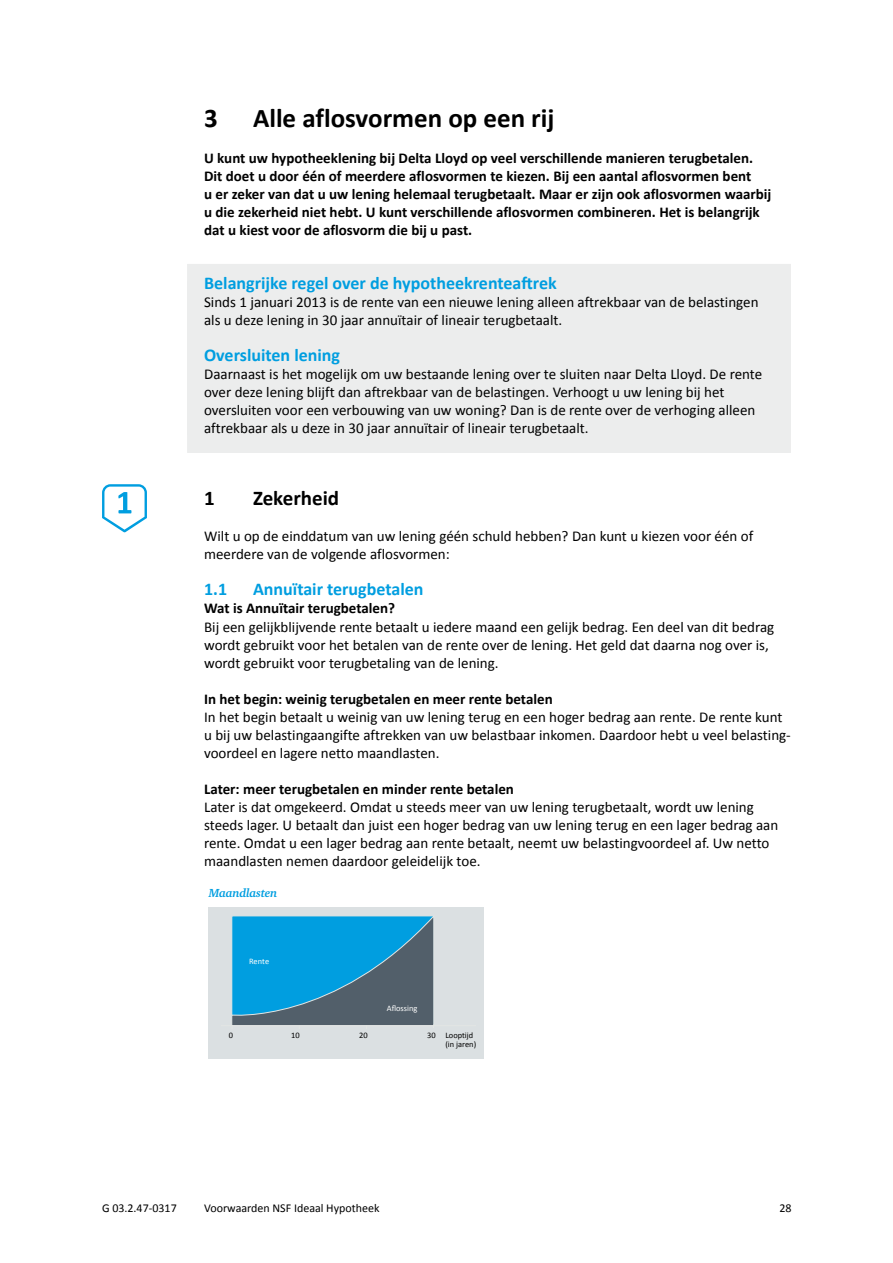
<style>
.page{position:relative;width:893px;height:1263px;background:#fff}
.page>*{position:absolute;margin:0;border:0;box-sizing:border-box;transform-origin:0 0}
.t1{font:700 27px "Calibri";color:#000}
.t2{font:700 21px "Calibri";color:#000}
.t3{font:700 18px "Calibri";color:#009ee0}
.t4{font:15px/18px "Calibri";color:#000}
.t5{font:700 15px/18px "Calibri";color:#000}
.t6{font:12px "Calibri";color:#000}
.t7{font:italic 700 12px "Charter ITC Std";letter-spacing:-.02em;color:#009ee0}
.t8{font:8.4px/9.4px "Calibri";color:#000}
.t9{font:8.4px "Calibri";color:#fff}
</style>
<div class="page">
<div style="left:187px;top:264px;width:604px;height:45px;background:#eceded"></div>
<div style="left:187px;top:300px;width:604px;height:45px;background:#eceded"></div>
<div style="left:187px;top:336px;width:604px;height:45px;background:#eceded"></div>
<div style="left:187px;top:372px;width:604px;height:45px;background:#eceded"></div>
<div style="left:187px;top:408px;width:604px;height:45px;background:#eceded"></div>
<div style="left:209px;top:907px;width:275px;height:151px;background:#dbe0e2"></div>
<svg style="left:232px;top:916px;width:202px;height:109px;background:#2387b3"></svg>
<hr style="left:221px;top:1025px;width:255px;height:1px;background:#e3e6e4">
<svg style="left:102px;top:484px;width:45px;height:48px"></svg>
<h1 class="t1" style="left:204px;top:102px;width:15px">3</h1>
<h1 class="t1" style="left:253px;top:102px;width:303px">Alle aflosvormen op een rij</h1>
<p class="t5" style="left:204px;top:149px;width:569px">U kunt uw hypotheeklening bij Delta Lloyd op veel verschillende manieren terugbetalen.<br>Dit doet u door één of meerdere aflosvormen te kiezen. Bij een aantal aflosvormen bent<br>u er zeker van dat u uw lening helemaal terugbetaalt. Maar er zijn ook aflosvormen waarbij u die zekerheid niet hebt. U kunt verschillende aflosvormen combineren. Het is belangrijk dat u kiest voor de aflosvorm die bij u past.</p>
<p class="t3" style="left:204px;top:272px;width:354px">Belangrijke regel over de hypotheekrenteaftrek</p>
<p class="t4" style="left:204px;top:293px;width:556px">Sinds 1 januari 2013 is de rente van een nieuwe lening alleen aftrekbaar van de belastingen als u deze lening in 30 jaar annuïtair of lineair terugbetaalt.</p>
<p class="t3" style="left:204px;top:344px;width:138px">Oversluiten lening</p>
<p class="t4" style="left:204px;top:365px;width:560px">Daarnaast is het mogelijk om uw bestaande lening over te sluiten naar Delta Lloyd. De rente over deze lening blijft dan aftrekbaar van de belastingen. Verhoogt u uw lening bij het oversluiten voor een verbouwing van uw woning? Dan is de rente over de verhoging alleen aftrekbaar als u deze in 30 jaar annuïtair of lineair terugbetaalt.</p>
<h2 class="t2" style="left:204px;top:485px;width:12px">1</h2>
<h2 class="t2" style="left:253px;top:485px;width:88px">Zekerheid</h2>
<p class="t4" style="left:204px;top:527px;width:551px">Wilt u op de einddatum van uw lening géén schuld hebben? Dan kunt u kiezen voor één of meerdere van de volgende aflosvormen:</p>
<p class="t3" style="left:204px;top:578px;width:25px">1.1</p>
<p class="t3" style="left:253px;top:578px;width:172px">Annuïtair terugbetalen</p>
<p class="t5" style="left:204px;top:599px;width:193px">Wat is Annuïtair terugbetalen?</p>
<p class="t4" style="left:204px;top:617px;width:572px">Bij een gelijkblijvende rente betaalt u iedere maand een gelijk bedrag. Een deel van dit bedrag wordt gebruikt voor het betalen van de rente over de lening. Het geld dat daarna nog over is, wordt gebruikt voor terugbetaling van de lening.</p>
<p class="t5" style="left:204px;top:689px;width:350px">In het begin: weinig terugbetalen en meer rente betalen</p>
<p class="t4" style="left:204px;top:707px;width:588px">In het begin betaalt u weinig van uw lening terug en een hoger bedrag aan rente. De rente kunt u bij uw belastingaangifte aftrekken van uw belastbaar inkomen. Daardoor hebt u veel belasting&shy;voordeel en lagere netto maandlasten.</p>
<p class="t5" style="left:204px;top:779px;width:311px">Later: meer terugbetalen en minder rente betalen</p>
<p class="t4" style="left:204px;top:797px;width:576px">Later is dat omgekeerd. Omdat u steeds meer van uw lening terugbetaalt, wordt uw lening steeds lager. U betaalt dan juist een hoger bedrag van uw lening terug en een lager bedrag aan rente. Omdat u een lager bedrag aan rente betaalt, neemt uw belastingvoordeel af. Uw netto maandlasten nemen daardoor geleidelijk toe.</p>
<p class="t7" style="left:209px;top:886px;width:70px">Maandlasten</p>
<p class="t9" style="left:249px;top:955px;width:22px">Rente</p>
<p class="t9" style="left:387px;top:1003px;width:32px">Aflossing</p>
<p class="t8" style="left:229px;top:1030px;width:6px">0</p>
<p class="t8" style="left:291px;top:1030px;width:10px">10</p>
<p class="t8" style="left:359px;top:1030px;width:10px">20</p>
<p class="t8" style="left:445px;top:1030px;width:32px;text-indent:-18px">30 Looptĳd (in jaren)</p>
<p class="t6" style="left:102px;top:1200px;width:76px">G 03.2.47-0317</p>
<p class="t6" style="left:204px;top:1200px;width:177px">Voorwaarden NSF Ideaal Hypotheek</p>
<p class="t6" style="left:779px;top:1200px;width:14px">28</p>
</div>
